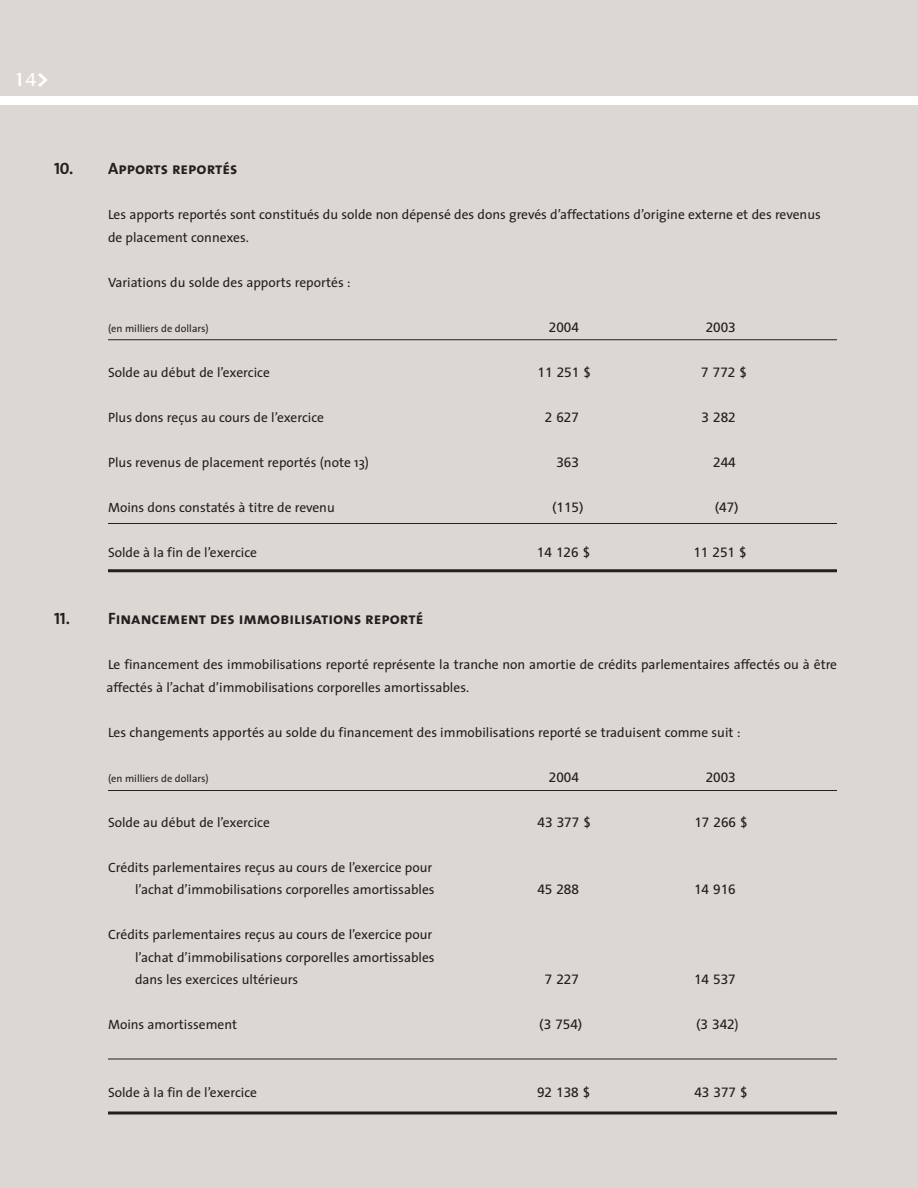
<style>
.page{position:relative;width:918px;height:1188px;background:#dcd7d2}
.page>*{position:absolute;margin:0;border:0;box-sizing:border-box;transform-origin:0 0}
.t1{font:700 21px "Rotis Semi Serif";color:#fff}
.t2{font:16.5px "The Sans Bold Caps";color:#231f20}
.t3{font:13.5px/22.5px "The Sans";color:#231f20}
.t4{font:13.5px "Frutiger";color:#231f20}
.t5{font:10.5px "The Sans";color:#231f20}
.s1{font-family:"The Sans";font-size:24px}
.s2{font-family:"The Sans"}
</style>
<div class="page">
<div style="left:0;top:96px;width:918px;height:9px;background:#fff"></div>
<hr style="left:108px;top:339px;width:729px;height:1px;background:#231f20">
<hr style="left:108px;top:569px;width:729px;height:3px;background:#231f20">
<hr style="left:108px;top:523px;width:729px;height:1px;background:#231f20">
<hr style="left:108px;top:790px;width:729px;height:1px;background:#231f20">
<hr style="left:108px;top:1059px;width:729px;height:1px;background:#231f20">
<hr style="left:108px;top:1112px;width:729px;height:2px;background:#231f20">
<h1 class="t1" style="left:14px;top:71px;width:37px">14<span class="s1">&gt;</span></h1>
<p class="t2" style="left:54px;top:163px;width:185px">10. Apports reportés</p>
<p class="t3" style="left:108px;top:205px;width:714px">Les apports reportés sont constitués du solde non dépensé des dons grevés d’affectations d’origine externe et des revenus de placement connexes.</p>
<p class="t3" style="left:108px;top:272px;width:244px">Variations du solde des apports reportés :</p>
<p class="t5" style="left:108px;top:324px;width:102px">(en milliers de dollars)</p>
<p class="t4" style="left:549px;top:322px;width:32px">2004</p>
<p class="t4" style="left:706px;top:322px;width:32px">2003</p>
<p class="t3" style="left:108px;top:362px;width:163px">Solde au début de l’exercice</p>
<p class="t4" style="left:538px;top:367px;width:55px">11 251 $</p>
<p class="t4" style="left:701px;top:367px;width:47px">7 772 $</p>
<p class="t3" style="left:108px;top:407px;width:218px">Plus dons reçus au cours de l’exercice</p>
<p class="t4" style="left:545px;top:412px;width:36px">2 627</p>
<p class="t4" style="left:702px;top:412px;width:36px">3 282</p>
<p class="t3" style="left:108px;top:452px;width:263px">Plus revenus de placement reportés (note 13)</p>
<p class="t4" style="left:556px;top:457px;width:24px">363</p>
<p class="t4" style="left:713px;top:457px;width:24px">244</p>
<p class="t3" style="left:108px;top:497px;width:228px">Moins dons constatés à titre de revenu</p>
<p class="t4" style="left:552px;top:502px;width:33px">(115)</p>
<p class="t4" style="left:715px;top:502px;width:26px">(47)</p>
<p class="t3" style="left:108px;top:542px;width:151px">Solde à la fin de l’exercice</p>
<p class="t4" style="left:537px;top:547px;width:55px">14 126 $</p>
<p class="t4" style="left:693px;top:547px;width:55px">11 251 $</p>
<p class="t2" style="left:54px;top:613px;width:371px">11. Financement des immobilisations reporté</p>
<p class="t3" style="left:107px;top:655px;width:732px">Le financement des immobilisations reporté représente la tranche non amortie de crédits parlementaires affectés ou à être affectés à l’achat d’immobilisations corporelles amortissables.</p>
<p class="t3" style="left:108px;top:722px;width:634px">Les changements apportés au solde du financement des immobilisations reporté se traduisent comme suit :</p>
<p class="t5" style="left:108px;top:774px;width:102px">(en milliers de dollars)</p>
<p class="t4" style="left:549px;top:772px;width:32px">2004</p>
<p class="t4" style="left:706px;top:772px;width:32px">2003</p>
<p class="t3" style="left:108px;top:812px;width:163px">Solde au début de l’exercice</p>
<p class="t4" style="left:538px;top:817px;width:55px">43 377 $</p>
<p class="t4" style="left:694px;top:817px;width:55px">17 266 $</p>
<p class="t3" style="left:108px;top:857px;width:328px;text-align:right">Crédits parlementaires reçus au cours de l’exercice pour l’achat d’immobilisations corporelles amortissables</p>
<p class="t4" style="left:537px;top:884px;width:43px">45 288</p>
<p class="t4" style="left:694px;top:884px;width:43px">14 916</p>
<p class="t3" style="left:135px;top:925px;width:301px;text-indent:-27px">Crédits parlementaires reçus au cours de l’exercice pour l’achat d’immobilisations corporelles amortissables dans les exercices ultérieurs</p>
<p class="t4" style="left:545px;top:974px;width:36px">7 227</p>
<p class="t4" style="left:694px;top:974px;width:43px">14 537</p>
<p class="t3" style="left:108px;top:1015px;width:131px">Moins amortissement</p>
<p class="t4" style="left:539px;top:1019px;width:45px">(3 754)</p>
<p class="t4" style="left:696px;top:1019px;width:44px">(3 342<span class="s2">)</span></p>
<p class="t3" style="left:108px;top:1082px;width:151px">Solde à la fin de l’exercice</p>
<p class="t4" style="left:537px;top:1087px;width:55px">92 138 $</p>
<p class="t4" style="left:694px;top:1087px;width:55px">43 377 $</p>
</div>
